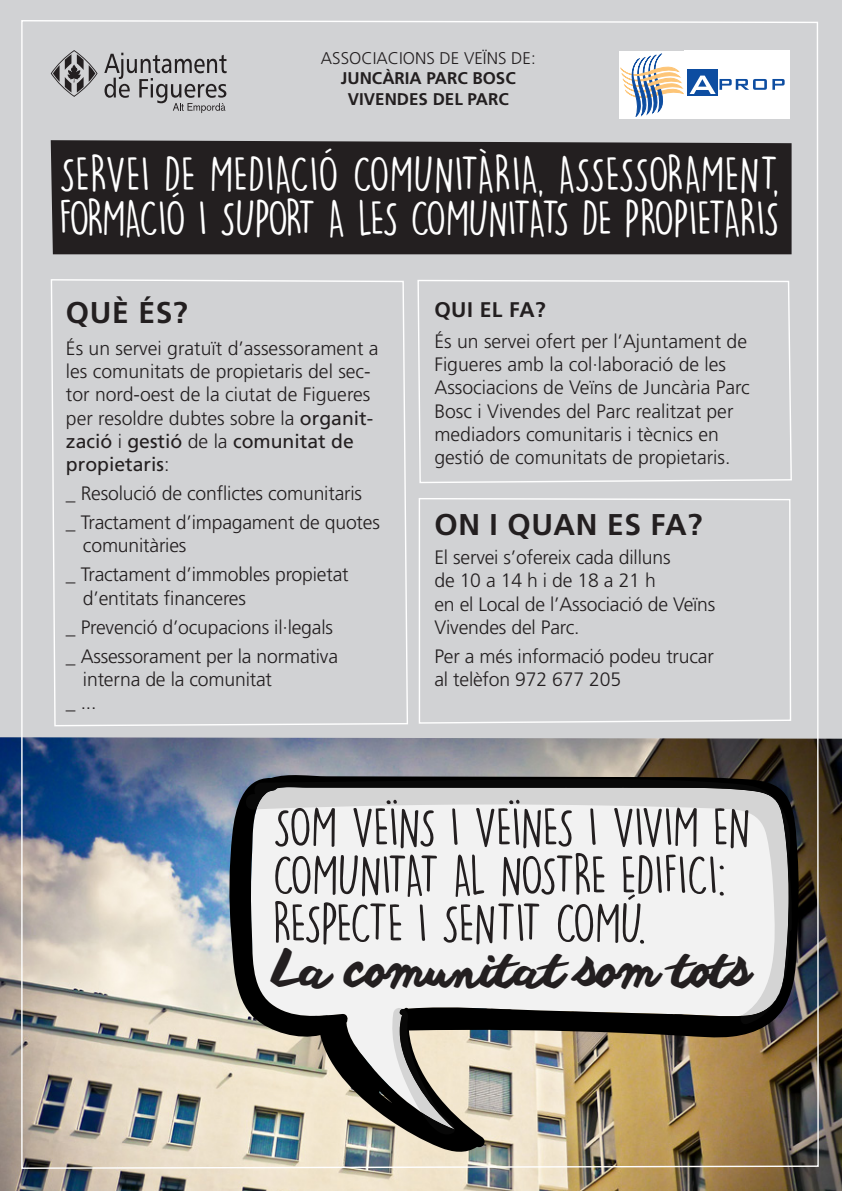
<style>
.page{position:relative;width:842px;height:1191px;background:#fff}
.page>*{position:absolute;margin:0;border:0;box-sizing:border-box;transform-origin:0 0}
.t1{font:51.4px/48px "DK Lemon Yellow Sun";letter-spacing:-.02em;color:#231f20}
.t2{font:49.4px "anothershabby";letter-spacing:-.03em;color:#231f20}
.t3{font:46px "DK Lemon Yellow Sun";color:#fff}
.t4{font:46px "DK Lemon Yellow Sun";letter-spacing:-.05em;color:#fff}
.t5{font:700 30px "Frutiger";letter-spacing:.02em;color:#231f20}
.t6{font:700 21.2px "Frutiger";letter-spacing:.02em;color:#231f20}
.t7{font:300 19.4px/23.2px "Frutiger";letter-spacing:-.01em;color:#231f20}
.t8{font:700 17px "Frutiger";color:#231f20}
.t9{font:300 17px "Frutiger";color:#231f20}
.s1{font-weight:400}
</style>
<div class="page">
<div style="left:0;top:0;width:842px;height:1189px;background:#d1d2d4"></div>
<img style="left:0;top:737px;width:842px;height:454px">
<img style="left:20px;top:20px;width:799px;height:1149px">
<div style="left:51px;top:140px;width:740px;height:114px;background:#231f20"></div>
<svg style="left:104px;top:53px;width:123px;height:60px"></svg>
<svg style="left:51px;top:50px;width:47px;height:47px"></svg>
<svg style="left:50px;top:278px;width:359px;height:449px"></svg>
<svg style="left:417px;top:279px;width:376px;height:205px"></svg>
<svg style="left:418px;top:497px;width:374px;height:227px"></svg>
<img style="left:228px;top:772px;width:571px;height:382px">
<svg style="left:389px;top:1024px;width:66px;height:110px;background:#8f8b82"></svg>
<svg style="left:243px;top:779px;width:549px;height:245px;background:#d3d4d4"></svg>
<p class="t9" style="left:321px;top:48px;width:216px">ASSOCIACIONS DE VEÏNS DE:</p>
<p class="t8" style="left:341px;top:68px;width:176px">JUNCÀRIA PARC BOSC</p>
<p class="t8" style="left:348px;top:89px;width:162px">VIVENDES DEL PARC</p>
<p class="t3" style="left:59px;top:145px;width:722px">SERVEI DE MEDIACIÓ COMUNITÀRIA, ASSESSORAMENT,</p>
<p class="t4" style="left:59px;top:190px;width:722px">FORMACIÓ I SUPORT A LES COMUNITATS DE PROPIETARIS</p>
<p class="t5" style="left:66px;top:295px;width:123px">QUÈ ÉS?</p>
<p class="t7" style="left:66px;top:336px;width:314px">És un servei gratuït d’assessorament a les comunitats de propietaris del sec&shy;tor nord-oest de la ciutat de Figueres per resoldre dubtes sobre la <span class="s1">organit&shy;zació</span> i <span class="s1">gestió</span> de la <span class="s1">comunitat de propietaris</span>:</p>
<p class="t7" style="left:66px;top:482px;width:298px">_ Resolució de conflictes comunitaris</p>
<p class="t7" style="left:83px;top:511px;width:298px;text-indent:-17px">_ Tractament d’impagament de quotes comunitàries</p>
<p class="t7" style="left:83px;top:563px;width:267px;text-indent:-17px">_ Tractament d’immobles propietat d’entitats financeres</p>
<p class="t7" style="left:66px;top:615px;width:269px">_ Prevenció d’ocupacions il·legals</p>
<p class="t7" style="left:83px;top:644px;width:257px;text-indent:-17px">_ Assessorament per la normativa interna de la comunitat</p>
<p class="t7" style="left:66px;top:691px;width:32px">_ ...</p>
<p class="t6" style="left:434px;top:297px;width:113px">QUI EL FA?</p>
<p class="t7" style="left:434px;top:329px;width:317px">És un servei ofert per l’Ajuntament de Figueres amb la col·laboració de les Associacions de Veïns de Juncària Parc Bosc i Vivendes del Parc realitzat per mediadors comunitaris i tècnics en gestió de comunitats de propietaris.</p>
<p class="t5" style="left:434px;top:507px;width:270px">ON I QUAN ES FA?</p>
<p class="t7" style="left:434px;top:545px;width:283px">El servei s’ofereix cada dilluns<br>de 10 a 14 h i de 18 a 21 h<br>en el Local de l’Associació de Veïns<br>Vivendes del Parc.</p>
<p class="t7" style="left:434px;top:644px;width:281px">Per a més informació podeu trucar al telèfon 972 677 205</p>
<p class="t1" style="left:273px;top:802px;width:480px">SOM VEÏNS I VEÏNES I VIVIM EN<br>COMUNITAT AL NOSTRE EDIFICI:<br>RESPECTE I SENTIT COMÚ.</p>
<p class="t2" style="left:273px;top:941px;width:480px">La comunitat som tots</p>
</div>
